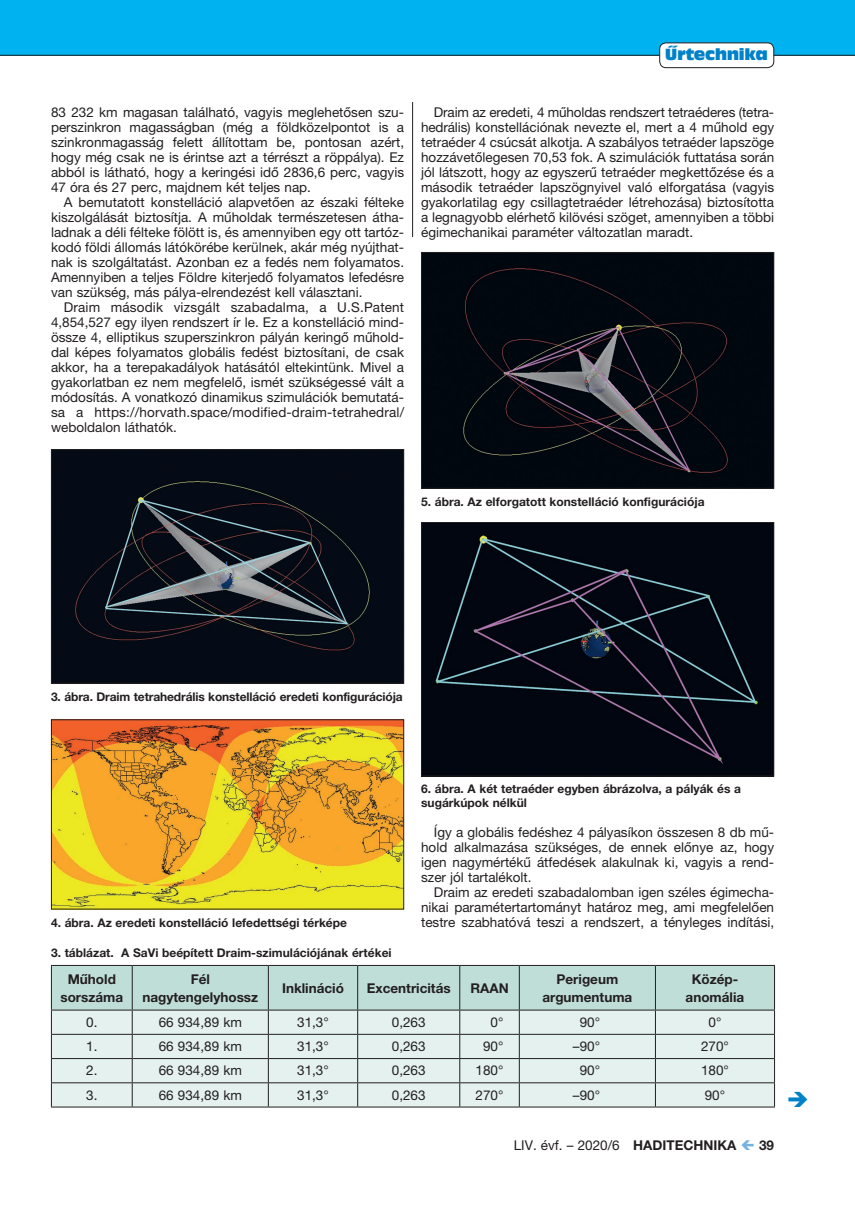
<style>
.page{position:relative;width:855px;height:1212px;background:#fff}
.page>*{position:absolute;margin:0;border:0;box-sizing:border-box;transform-origin:0 0}
.t1{font:15px "Antique Olive Compact";letter-spacing:-.02em;color:#0082c8}
.t2{font:13.5px/15px "Helvetica Neue LT Pro";color:#231f20;text-align:justify}
.t3{font:700 13.5px/18px "Helvetica Neue LT Pro";color:#231f20;text-align:center}
.t4{font:700 12px/13.5px "Helvetica Neue LT Pro";color:#231f20}
.s1{font-weight:700}
</style>
<div class="page">
<div style="left:0;top:0;width:855px;height:55px;background:#00b2ef"></div>
<hr style="left:0;top:55px;width:855px;height:1px;background:#231f20">
<div style="left:659px;top:43px;width:114px;height:25px;background:#fff;border-radius:6px"></div>
<div style="left:659px;top:43px;width:115px;height:25px;border:1px solid #231f20;border-radius:6px"></div>
<img style="left:423px;top:254px;width:349px;height:233px">
<div style="left:421px;top:252px;width:353px;height:237px;border:1px solid #231f20"></div>
<img style="left:423px;top:524px;width:349px;height:250px">
<div style="left:421px;top:522px;width:353px;height:254px;border:1px solid #231f20"></div>
<img style="left:53px;top:451px;width:349px;height:231px">
<div style="left:51px;top:449px;width:353px;height:235px;border:1px solid #231f20"></div>
<img style="left:53px;top:721px;width:349px;height:186px">
<div style="left:51px;top:719px;width:353px;height:190px;border:1px solid #231f20"></div>
<svg style="left:51px;top:966px;width:724px;height:141px"></svg>
<hr style="left:51px;top:1107px;width:81px;height:1px;background:#231f20">
<hr style="left:132px;top:1107px;width:136px;height:1px;background:#231f20">
<hr style="left:268px;top:1107px;width:90px;height:1px;background:#231f20">
<hr style="left:358px;top:1107px;width:102px;height:1px;background:#231f20">
<hr style="left:460px;top:1107px;width:59px;height:1px;background:#231f20">
<hr style="left:519px;top:1107px;width:136px;height:1px;background:#231f20">
<hr style="left:655px;top:1107px;width:120px;height:1px;background:#231f20">
<hr style="left:51px;top:965px;width:81px;height:1px;background:#231f20">
<hr style="left:51px;top:966px;width:1px;height:44px;background:#231f20">
<hr style="left:132px;top:965px;width:136px;height:1px;background:#231f20">
<hr style="left:268px;top:965px;width:90px;height:1px;background:#231f20">
<hr style="left:358px;top:965px;width:102px;height:1px;background:#231f20">
<hr style="left:460px;top:965px;width:59px;height:1px;background:#231f20">
<hr style="left:519px;top:965px;width:136px;height:1px;background:#231f20">
<hr style="left:655px;top:965px;width:120px;height:1px;background:#231f20">
<hr style="left:774px;top:966px;width:1px;height:44px;background:#231f20">
<hr style="left:51px;top:1010px;width:81px;height:1px;background:#231f20">
<hr style="left:132px;top:1010px;width:136px;height:1px;background:#231f20">
<hr style="left:268px;top:1010px;width:90px;height:1px;background:#231f20">
<hr style="left:358px;top:1010px;width:102px;height:1px;background:#231f20">
<hr style="left:460px;top:1010px;width:59px;height:1px;background:#231f20">
<hr style="left:519px;top:1010px;width:136px;height:1px;background:#231f20">
<hr style="left:655px;top:1010px;width:120px;height:1px;background:#231f20">
<hr style="left:412px;top:102px;width:1px;height:135px;background:#231f20">
<p class="t1" style="left:664px;top:44px;width:105px">Űrtechnika</p>
<p class="t2" style="left:51px;top:105px;width:354px">83 232 km magasan található, vagyis meglehetősen szu&shy;perszinkron magasságban (még a földközelpontot is a szinkronmagasság felett állítottam be, pontosan azért, hogy még csak ne is érintse azt a térrészt a röppálya). Ez abból is látható, hogy a keringési idő 2836,6 perc, vagyis 47 óra és 27 perc, majdnem két teljes nap.</p>
<p class="t2" style="left:51px;top:195px;width:354px;text-indent:13px">A bemutatott konstelláció alapvetően az északi félteke kiszolgálását biztosítja. A műholdak természetesen átha&shy;ladnak a déli félteke fölött is, és amennyiben egy ott tartóz&shy;kodó földi állomás látókörébe kerülnek, akár még nyújthat&shy;nak is szolgáltatást. Azonban ez a fedés nem folyamatos.<br>Amennyiben a teljes Földre kiterjedő folyamatos lefedésre van szükség, más pálya-elrendezést kell választani.</p>
<p class="t2" style="left:51px;top:300px;width:355px;text-indent:13px">Draim második vizsgált szabadalma, a U.S.Patent 4,854,527 egy ilyen rendszert ír le. Ez a konstelláció mind&shy;össze 4, elliptikus szuperszinkron pályán keringő műhold&shy;dal képes folyamatos globális fedést biztosítani, de csak akkor, ha a terepakadályok hatásától eltekintünk. Mivel a gyakorlatban ez nem megfelelő, ismét szükségessé vált a módosítás. A vonatkozó dinamikus szimulációk bemutatá&shy;sa a https://horvath.space/modified-draim-tetrahedral/ weboldalon láthatók.</p>
<p class="t2" style="left:421px;top:105px;width:354px;text-indent:13px">Draim az eredeti, 4 műholdas rendszert tetraéderes (tetra&shy;hedrális) konstellációnak nevezte el, mert a 4 műhold egy tetraéder 4 csúcsát alkotja. A szabályos tetraéder lapszöge hozzávetőlegesen 70,53 fok. A szimulációk futtatása során jól látszott, hogy az egyszerű tetraéder megkettőzése és a második tetraéder lapszögnyivel való elforgatása (vagyis gyakorlatilag egy csillagtetraéder létrehozása) biztosította a legnagyobb elérhető kilövési szöget, amennyiben a többi égimechanikai paraméter változatlan maradt.</p>
<p class="t4" style="left:421px;top:494px;width:285px">5. ábra. Az elforgatott konstelláció konfigurációja</p>
<p class="t4" style="left:51px;top:689px;width:353px">3. ábra. Draim tetrahedrális konstelláció eredeti konfigurációja</p>
<p class="t4" style="left:421px;top:782px;width:321px">6. ábra. A két tetraéder egyben ábrázolva, a pályák és a sugárkúpok nélkül</p>
<p class="t2" style="left:421px;top:825px;width:354px;text-indent:13px">Így a globális fedéshez 4 pályasíkon összesen 8 db mű&shy;hold alkalmazása szükséges, de ennek előnye az, hogy igen nagymértékű átfedések alakulnak ki, vagyis a rend&shy;szer jól tartalékolt.</p>
<p class="t2" style="left:421px;top:885px;width:354px;text-indent:13px">Draim az eredeti szabadalomban igen széles égimecha&shy;nikai paramétertartományt határoz meg, ami megfelelően testre szabhatóvá teszi a rendszert, a tényleges indítási,</p>
<p class="t4" style="left:51px;top:915px;width:297px">4. ábra. Az eredeti konstelláció lefedettségi térképe</p>
<p class="t4" style="left:51px;top:945px;width:342px">3. táblázat. A SaVi beépített Draim-szimulációjának értékei</p>
<p class="t3" style="left:60px;top:969px;width:64px">Műhold sorszáma</p>
<p class="t3" style="left:142px;top:969px;width:117px">Fél nagytengelyhossz</p>
<p class="t3" style="left:282px;top:978px;width:63px">Inklináció</p>
<p class="t3" style="left:367px;top:978px;width:85px">Excentricitás</p>
<p class="t3" style="left:470px;top:978px;width:40px">RAAN</p>
<p class="t3" style="left:542px;top:969px;width:91px">Perigeum argumentuma</p>
<p class="t3" style="left:685px;top:969px;width:60px">Közép&shy;anomália</p>
<p class="t2" style="left:86px;top:1014px;width:13px">0.</p>
<p class="t2" style="left:159px;top:1014px;width:85px">66 934,89 km</p>
<p class="t2" style="left:297px;top:1014px;width:33px">31,3°</p>
<p class="t2" style="left:392px;top:1014px;width:35px">0,263</p>
<p class="t2" style="left:490px;top:1014px;width:14px">0°</p>
<p class="t2" style="left:580px;top:1014px;width:22px">90°</p>
<p class="t2" style="left:708px;top:1014px;width:14px">0°</p>
<p class="t2" style="left:86px;top:1039px;width:13px">1.</p>
<p class="t2" style="left:159px;top:1039px;width:85px">66 934,89 km</p>
<p class="t2" style="left:297px;top:1039px;width:33px">31,3°</p>
<p class="t2" style="left:392px;top:1039px;width:35px">0,263</p>
<p class="t2" style="left:483px;top:1039px;width:22px">90°</p>
<p class="t2" style="left:573px;top:1039px;width:29px">–90°</p>
<p class="t2" style="left:701px;top:1039px;width:29px">270°</p>
<p class="t2" style="left:86px;top:1063px;width:13px">2.</p>
<p class="t2" style="left:159px;top:1063px;width:85px">66 934,89 km</p>
<p class="t2" style="left:297px;top:1063px;width:33px">31,3°</p>
<p class="t2" style="left:392px;top:1063px;width:35px">0,263</p>
<p class="t2" style="left:475px;top:1063px;width:29px">180°</p>
<p class="t2" style="left:580px;top:1063px;width:22px">90°</p>
<p class="t2" style="left:701px;top:1063px;width:29px">180°</p>
<p class="t2" style="left:86px;top:1087px;width:13px">3.</p>
<p class="t2" style="left:159px;top:1087px;width:85px">66 934,89 km</p>
<p class="t2" style="left:297px;top:1087px;width:33px">31,3°</p>
<p class="t2" style="left:392px;top:1087px;width:35px">0,263</p>
<p class="t2" style="left:475px;top:1087px;width:29px">270°</p>
<p class="t2" style="left:573px;top:1087px;width:29px">–90°</p>
<p class="t2" style="left:705px;top:1087px;width:22px">90°</p>
<p class="t2" style="left:514px;top:1137px;width:224px">LIV. évf. – 2020/6 <span class="s1">HADITECHNIKA</span></p>
<p class="t3" style="left:759px;top:1136px;width:17px">39</p>
</div>
